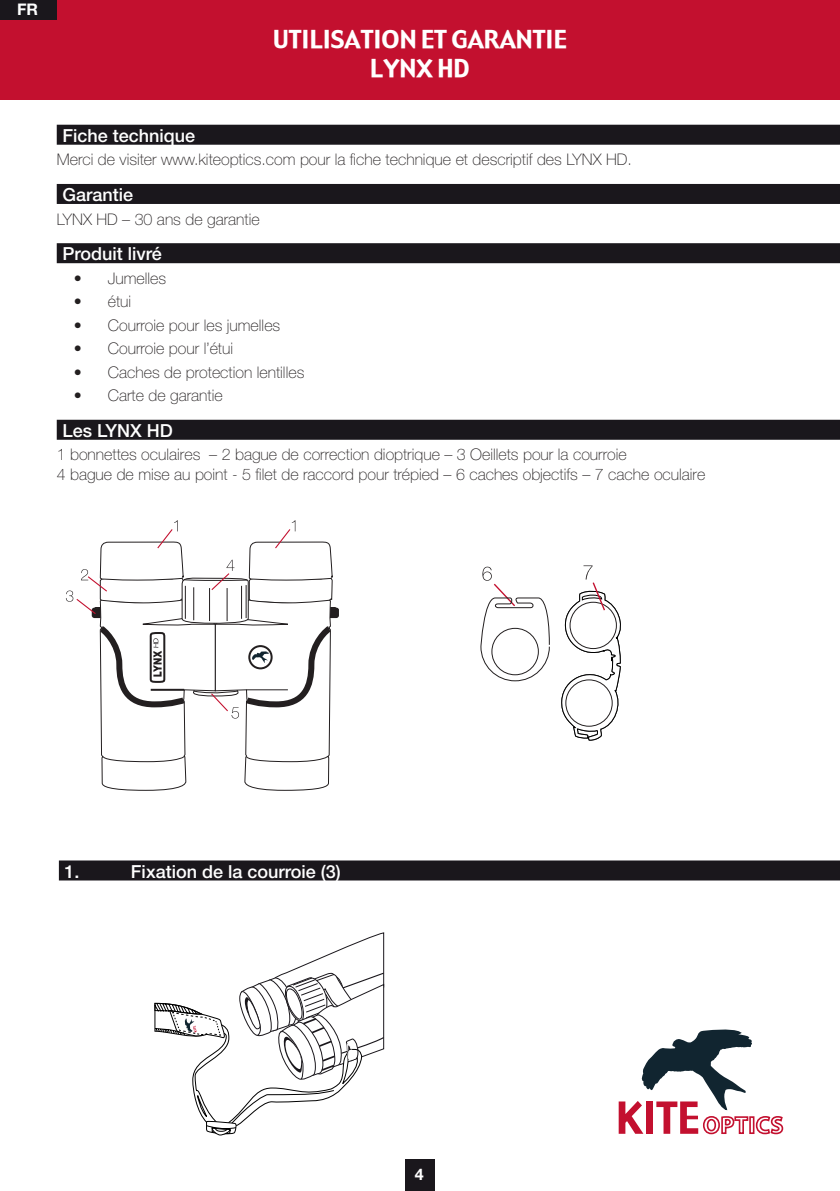
<style>
.page{position:relative;width:840px;height:1191px;background:#fff}
.page>*{position:absolute;margin:0;border:0;box-sizing:border-box;transform-origin:0 0}
.t1{font:24.2px "Gadget";color:#fff}
.subhoofding{font:500 18px "Helvetica Neue LT Std";color:#fff}
.body{font:100 16px/19.2px "Helvetica Neue LT Std";color:#231f20}
.opsomming{font:100 16px "Helvetica Neue LT Std";color:#231f20}
.body-2{font:700 16px "Helvetica Neue LT Std";color:#fff}
</style>
<div class="page">
<div style="left:0;top:0;width:839px;height:99px;background:#c3102f"></div>
<div style="left:57px;top:125px;width:782px;height:20px;background:#1a171c"></div>
<div style="left:57px;top:184px;width:782px;height:20px;background:#1a171c"></div>
<div style="left:57px;top:243px;width:782px;height:20px;background:#1a171c"></div>
<div style="left:57px;top:420px;width:782px;height:20px;background:#1a171c"></div>
<svg style="left:561px;top:565px;width:60px;height:176px"></svg>
<div style="left:59px;top:860px;width:780px;height:20px;background:#1a171c"></div>
<svg style="left:618px;top:1029px;width:165px;height:106px"></svg>
<svg style="left:154px;top:932px;width:231px;height:203px"></svg>
<div style="left:0;top:0;width:56px;height:20px;background:#1a171c"></div>
<div style="left:404px;top:1159px;width:30px;height:32px;background:#1a171c"></div>
<svg style="left:66px;top:520px;width:273px;height:361px"></svg>
<svg style="left:480px;top:566px;width:70px;height:116px"></svg>
<p class="body-2" style="left:17px;top:0;width:23px">FR</p>
<p class="t1" style="left:273px;top:23px;width:295px">UTILISATION ET GARANTIE</p>
<p class="t1" style="left:370px;top:52px;width:101px">LYNX HD</p>
<p class="subhoofding" style="left:62px;top:125px;width:134px">Fiche technique</p>
<p class="body" style="left:57px;top:150px;width:576px">Merci de visiter www.kiteoptics.com pour la fiche technique et descriptif des LYNX HD.</p>
<p class="subhoofding" style="left:62px;top:184px;width:72px">Garantie</p>
<p class="body" style="left:57px;top:209px;width:204px">LYNX HD – 30 ans de garantie</p>
<p class="subhoofding" style="left:62px;top:243px;width:101px">Produit livré</p>
<p class="opsomming" style="left:74px;top:269px;width:94px">• Jumelles</p>
<p class="opsomming" style="left:74px;top:292px;width:59px">• étui</p>
<p class="opsomming" style="left:74px;top:316px;width:208px">• Courroie pour les jumelles</p>
<p class="opsomming" style="left:74px;top:339px;width:161px">• Courroie pour l’étui</p>
<p class="opsomming" style="left:74px;top:363px;width:232px">• Caches de protection lentilles</p>
<p class="opsomming" style="left:74px;top:386px;width:150px">• Carte de garantie</p>
<p class="subhoofding" style="left:62px;top:420px;width:112px">Les LYNX HD</p>
<p class="body" style="left:57px;top:445px;width:649px">1 bonnettes oculaires – 2 bague de correction dioptrique – 3 Oeillets pour la courroie<br>4 bague de mise au point - 5 filet de raccord pour trépied – 6 caches objectifs – 7 cache oculaire</p>
<p class="subhoofding" style="left:64px;top:860px;width:17px">1.</p>
<p class="subhoofding" style="left:131px;top:860px;width:211px">Fixation de la courroie (3)</p>
<p class="body-2" style="left:414px;top:1164px;width:10px">4</p>
</div>
